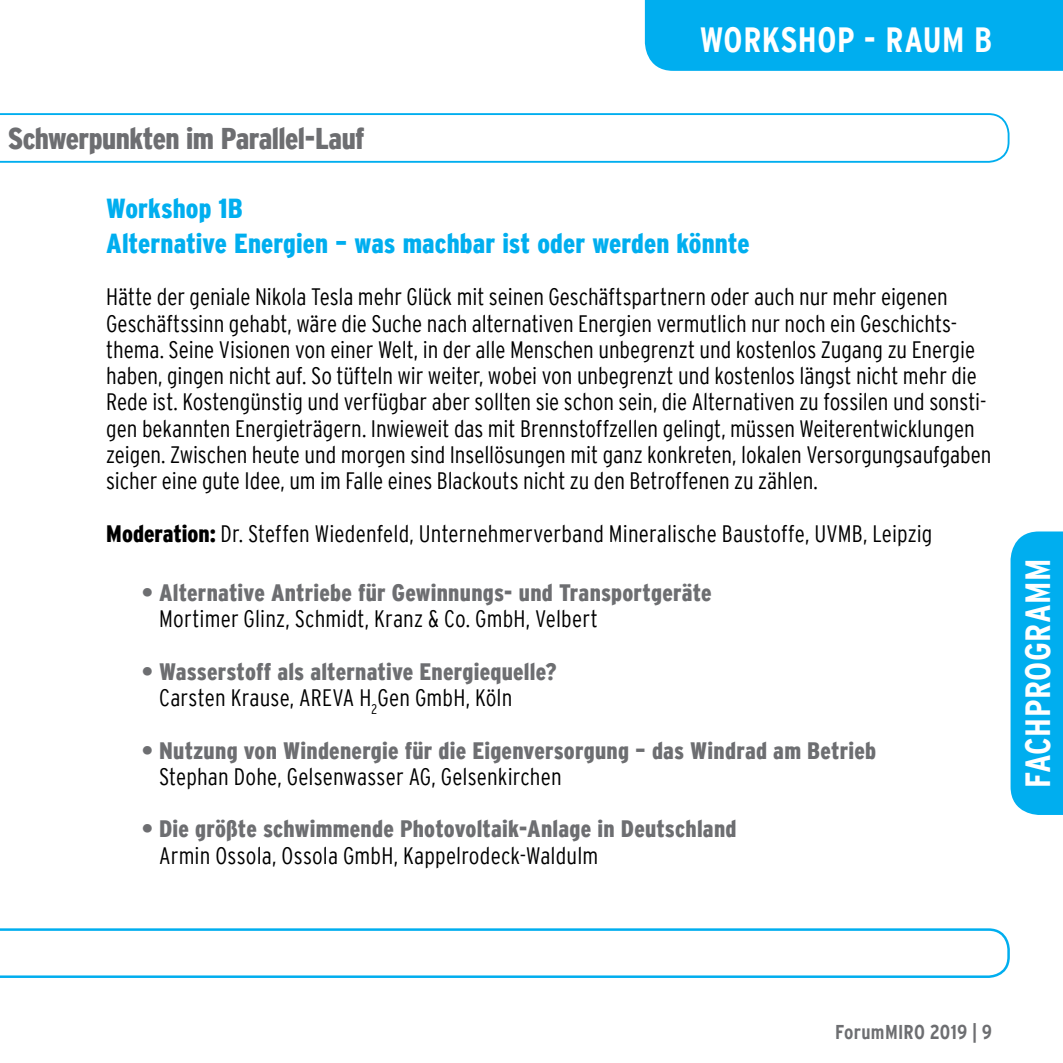
<style>
.page{position:relative;width:1063px;height:1063px;background:#fff}
.page>*{position:absolute;margin:0;border:0;box-sizing:border-box;transform-origin:0 0}
.t1{font:700 condensed 35px "Interstate";letter-spacing:.015em;color:#fff}
.t2{font:900 condensed 30px "Interstate";letter-spacing:-.02em;color:#6d6e71}
.t3{font:900 condensed 27.5px/34.8px "Interstate";letter-spacing:.005em;color:#00aeef}
.t4{font:300 condensed 23.75px/26.2px "Interstate";letter-spacing:-.005em;color:#000}
.t5{font:900 condensed 23.75px/26.2px "Interstate";letter-spacing:.01em;color:#6d6e71}
.t6{font:700 condensed 20px "Interstate";letter-spacing:.015em;color:#6d6e71}
.s1{font-weight:900}
.s2{font-weight:300;color:#000}
</style>
<div class="page">
<svg style="left:0;top:113px;width:1010px;height:50px"></svg>
<svg style="left:0;top:928px;width:1010px;height:50px"></svg>
<div style="left:645px;top:0;width:418px;height:71px;background:#00aeef"></div>
<div style="left:1011px;top:531px;width:52px;height:284px;background:#00aeef"></div>
<p class="t2" style="left:8px;top:122px;width:358px">Schwerpunkten im Parallel-Lauf</p>
<h1 class="t1" style="left:700px;top:20px;width:293px">WORKSHOP - RAUM B</h1>
<p class="t3" style="left:106px;top:191px;width:645px">Workshop 1B<br>Alternative Energien – was machbar ist oder werden könnte</p>
<p class="t4" style="left:106px;top:284px;width:887px">Hätte der geniale Nikola Tesla mehr Glück mit seinen Geschäftspartnern oder auch nur mehr eigenen Geschäftssinn gehabt, wäre die Suche nach alternativen Energien vermutlich nur noch ein Geschichts&shy;thema. Seine Visionen von einer Welt, in der alle Menschen unbegrenzt und kostenlos Zugang zu Energie haben, gingen nicht auf. So tüfteln wir weiter, wobei von unbegrenzt und kostenlos längst nicht mehr die Rede ist. Kostengünstig und verfügbar aber sollten sie schon sein, die Alternativen zu fossilen und sonsti&shy;gen bekannten Energieträgern. Inwieweit das mit Brennstoffzellen gelingt, müssen Weiterentwicklungen zeigen. Zwischen heute und morgen sind Insellösungen mit ganz konkreten, lokalen Versorgungsaufgaben sicher eine gute Idee, um im Falle eines Blackouts nicht zu den Betroffenen zu zählen.</p>
<p class="t4" style="left:106px;top:520px;width:828px"><span class="s1">Moderation:</span> Dr. Steffen Wiedenfeld, Unternehmerverband Mineralische Baustoffe, UVMB, Leipzig</p>
<p class="t5" style="left:142px;top:580px;width:572px">• Alternative Antriebe für Gewinnungs- und Transportgeräte</p>
<p class="t4" style="left:159px;top:606px;width:440px">Mortimer Glinz, Schmidt, Kranz &amp; Co. GmbH, Velbert</p>
<p class="t5" style="left:159px;top:658px;width:399px;text-indent:-17px">• Wasserstoff als alternative Energiequelle?<br><span class="s2">Carsten Krause, AREVA H</span><sub>2</sub><span class="s2">Gen GmbH, Köln</span></p>
<p class="t5" style="left:142px;top:737px;width:736px">• Nutzung von Windenergie für die Eigenversorgung – das Windrad am Betrieb</p>
<p class="t4" style="left:159px;top:763px;width:404px">Stephan Dohe, Gelsenwasser AG, Gelsenkirchen</p>
<p class="t5" style="left:142px;top:816px;width:596px">• Die größte schwimmende Photovoltaik-Anlage in Deutschland</p>
<p class="t4" style="left:159px;top:842px;width:441px">Armin Ossola, Ossola GmbH, Kappelrodeck-Waldulm</p>
<h1 class="t1" style="left:1018px;top:788px;width:231px;rotate:-90deg">FACHPROGRAMM</h1>
<p class="t6" style="left:835px;top:1021px;width:159px">ForumMIRO 2019 | 9</p>
</div>
